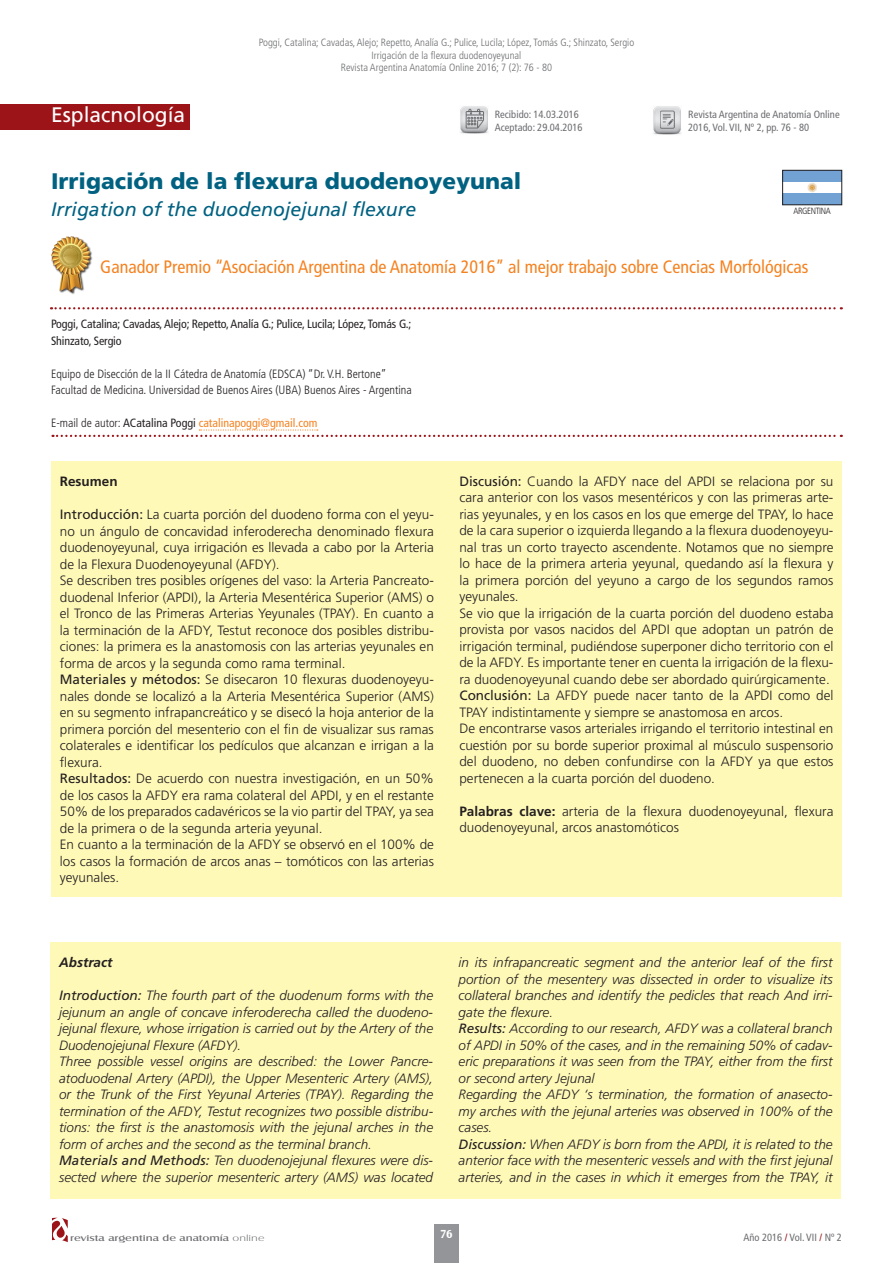
<style>
.page{position:relative;width:893px;height:1263px;background:#fff}
.page>*{position:absolute;margin:0;border:0;box-sizing:border-box;transform-origin:0 0}
.t1{font:900 22.5px "Frutiger LT Std";color:#006181}
.t2{font:21px "Frutiger LT Std";color:#fff}
.t3{font:italic 19.5px "Frutiger LT Std";color:#006181}
.t4{font:condensed 18px "Frutiger LT Std";color:#f58220}
.t5{font:300 13.5px/16.5px "Frutiger LT Std";color:#231f20}
.t6{font:italic 300 13.5px/16.5px "Frutiger LT Std";color:#231f20}
.t7{font:italic 700 13.5px "Frutiger LT Std";color:#231f20}
.t8{font:700 13.5px "Frutiger LT Std";color:#231f20}
.t9{font:300 condensed 12px/16.5px "Frutiger LT Std";color:#231f20}
.t10{font:condensed 12px/16.5px "Frutiger LT Std";letter-spacing:-.01em;color:#231f20}
.t11{font:condensed 12px "Frutiger LT Std";color:#f58220}
.t12{font:700 12px "Castle T";color:#fff}
.t13{font:300 condensed 10.5px/12.6px "Frutiger LT Std";color:#6c6d70;text-align:center}
.t14{font:condensed 10.5px/12.6px "Frutiger LT Std";color:#6c6d70}
.t15{font:9px "Castle T";color:#6c6d70;scale:1.4 1}
.t16{font:300 condensed 9px "Frutiger LT Std";letter-spacing:-.04em;color:#231f20}
.s1{font-weight:300;color:#231f20}
.s2{color:#231f20}
.s3{font-weight:400}
.s4{font-weight:700}
.s5{font-family:"Castle T Ligh"}
.s6{color:#9c1418}
</style>
<div class="page">
<svg style="left:52px;top:1218px;width:16px;height:24px"></svg>
<div style="left:434px;top:1224px;width:24px;height:39px;background:#939598"></div>
<div style="left:0;top:104px;width:189px;height:25px;background:#9c1418"></div>
<svg style="left:51px;top:307px;width:791px;height:2px"></svg>
<div style="left:51px;top:461px;width:791px;height:435px;background:#fff9b8"></div>
<img style="left:460px;top:106px;width:28px;height:28px">
<img style="left:653px;top:106px;width:28px;height:29px">
<div style="left:783px;top:170px;width:59px;height:12px;background:#72a1d4"></div>
<div style="left:783px;top:193px;width:59px;height:12px;background:#72a1d4"></div>
<svg style="left:807px;top:183px;width:10px;height:9px"></svg>
<div style="left:782px;top:170px;width:60px;height:35px;border:1px solid #231f20"></div>
<svg style="left:53px;top:429px;width:789px;height:8px"></svg>
<img style="left:51px;top:237px;width:42px;height:57px">
<div style="left:51px;top:942px;width:790px;height:257px;background:#fff9b8"></div>
<h2 class="t2" style="left:51px;top:102px;width:136px">Esplacnología</h2>
<p class="t13" style="left:259px;top:36px;width:377px">Poggi, Catalina; Cavadas, Alejo; Repetto, Analía G.; Pulice, Lucila; López, Tomás G.; Shinzato, Sergio<br>Irrigación de la flexura duodenoyeyunal<br>Revista Argentina Anatomía Online 2016; 7 (2): 76 - 80</p>
<p class="t14" style="left:495px;top:109px;width:89px">Recibido: 14.03.2016<br>Aceptado: 29.04.2016</p>
<p class="t14" style="left:688px;top:109px;width:153px">Revista Argentina de Anatomía Online<br>2016, Vol. VII, Nº 2, pp. 76 - 80</p>
<h1 class="t1" style="left:51px;top:168px;width:472px">Irrigación de la flexura duodenoyeyunal</h1>
<h3 class="t3" style="left:51px;top:198px;width:367px">Irrigation of the duodenojejunal flexure</h3>
<p class="t16" style="left:793px;top:205px;width:39px">ARGENTINA</p>
<h3 class="t4" style="left:100px;top:256px;width:710px">Ganador Premio “Asociación Argentina de Anatomía 2016” al mejor trabajo sobre Cencias Morfológicas</h3>
<p class="t10" style="left:51px;top:316px;width:362px">Poggi, Catalina; Cavadas, Alejo; Repetto, Analía G.; Pulice, Lucila; López, Tomás G.;<br>Shinzato, Sergio</p>
<p class="t9" style="left:51px;top:365px;width:362px">Equipo de Disección de la II Cátedra de Anatomía (EDSCA) “Dr. V.H. Bertone”<br>Facultad de Medicina. Universidad de Buenos Aires (UBA) Buenos Aires - Argentina</p>
<p class="t11" style="left:51px;top:416px;width:268px"><span class="s1">E-mail de autor:</span> <span class="s2">ACatalina Poggi</span> catalinapoggi@gmail.com</p>
<p class="t8" style="left:60px;top:473px;width:59px">Resumen</p>
<p class="t5" style="left:60px;top:506px;width:376px"><span class="s3">Introducción:</span> La cuarta porción del duodeno forma con el yeyu&shy;no un ángulo de concavidad inferoderecha denominado flexura duodenoyeyunal, cuya irrigación es llevada a cabo por la Arteria de la Flexura Duodenoyeyunal (AFDY).<br>Se describen tres posibles orígenes del vaso: la Arteria Pancreato&shy;duodenal Inferior (APDI), la Arteria Mesentérica Superior (AMS) o el Tronco de las Primeras Arterias Yeyunales (TPAY). En cuanto a la terminación de la AFDY, Testut reconoce dos posibles distribu&shy;ciones: la primera es la anastomosis con las arterias yeyunales en forma de arcos y la segunda como rama terminal.<br><span class="s3">Materiales y métodos:</span> Se disecaron 10 flexuras duodenoyeyu&shy;nales donde se localizó a la Arteria Mesentérica Superior (AMS) en su segmento infrapancreático y se disecó la hoja anterior de la primera porción del mesenterio con el fin de visualizar sus ramas colaterales e identificar los pedículos que alcanzan e irrigan a la flexura.<br><span class="s3">Resultados:</span> De acuerdo con nuestra investigación, en un 50% de los casos la AFDY era rama colateral del APDI, y en el restante 50% de los preparados cadavéricos se la vio partir del TPAY, ya sea de la primera o de la segunda arteria yeyunal.<br>En cuanto a la terminación de la AFDY se observó en el 100% de los casos la formación de arcos anas – tomóticos con las arterias yeyunales.</p>
<p class="t5" style="left:459px;top:473px;width:376px"><span class="s3">Discusión:</span> Cuando la AFDY nace del APDI se relaciona por su cara anterior con los vasos mesentéricos y con las primeras arte&shy;rias yeyunales, y en los casos en los que emerge del TPAY, lo hace de la cara superior o izquierda llegando a la flexura duodenoyeyu&shy;nal tras un corto trayecto ascendente. Notamos que no siempre lo hace de la primera arteria yeyunal, quedando así la flexura y la primera porción del yeyuno a cargo de los segundos ramos yeyunales.<br>Se vio que la irrigación de la cuarta porción del duodeno estaba provista por vasos nacidos del APDI que adoptan un patrón de irrigación terminal, pudiéndose superponer dicho territorio con el de la AFDY. Es importante tener en cuenta la irrigación de la flexu&shy;ra duodenoyeyunal cuando debe ser abordado quirúrgicamente.<br><span class="s3">Conclusión:</span> La AFDY puede nacer tanto de la APDI como del TPAY indistintamente y siempre se anastomosa en arcos.<br>De encontrarse vasos arteriales irrigando el territorio intestinal en cuestión por su borde superior proximal al músculo suspensorio del duodeno, no deben confundirse con la AFDY ya que estos pertenecen a la cuarta porción del duodeno.</p>
<p class="t5" style="left:459px;top:803px;width:375px"><span class="s4">Palabras clave:</span> arteria de la flexura duodenoyeyunal, flexura duodenoyeyunal, arcos anastomóticos</p>
<p class="t7" style="left:59px;top:955px;width:55px">Abstract</p>
<p class="t6" style="left:59px;top:988px;width:376px"><span class="s3">Introduction:</span> The fourth part of the duodenum forms with the jejunum an angle of concave inferoderecha called the duodeno&shy;jejunal flexure, whose irrigation is carried out by the Artery of the Duodenojejunal Flexure (AFDY).<br>Three possible vessel origins are described: the Lower Pancre&shy;atoduodenal Artery (APDI), the Upper Mesenteric Artery (AMS), or the Trunk of the First Yeyunal Arteries (TPAY). Regarding the termination of the AFDY, Testut recognizes two possible distribu&shy;tions: the first is the anastomosis with the jejunal arches in the form of arches and the second as the terminal branch.<br><span class="s3">Materials and Methods:</span> Ten duodenojejunal flexures were dis&shy;sected where the superior mesenteric artery (AMS) was located</p>
<p class="t6" style="left:459px;top:955px;width:376px">in its infrapancreatic segment and the anterior leaf of the first portion of the mesentery was dissected in order to visualize its collateral branches and identify the pedicles that reach And irri&shy;gate the flexure.<br><span class="s3">Results:</span> According to our research, AFDY was a collateral branch of APDI in 50% of the cases, and in the remaining 50% of cadav&shy;eric preparations it was seen from the TPAY, either from the first or second artery Jejunal<br>Regarding the AFDY ‘s termination, the formation of anasecto&shy;my arches with the jejunal arteries was observed in 100% of the cases.<br><span class="s3">Discussion:</span> When AFDY is born from the APDI, it is related to the anterior face with the mesenteric vessels and with the first jejunal arteries, and in the cases in which it emerges from the TPAY, it</p>
<p class="t15" style="left:70px;top:1234px;width:140px">revista argentina de anatomía <span class="s5">online</span></p>
<p class="t12" style="left:440px;top:1227px;width:14px">76</p>
<p class="t14" style="left:743px;top:1231px;width:100px">Año 2016 <span class="s6">/</span> Vol. VII <span class="s6">/</span> Nº 2</p>
</div>
